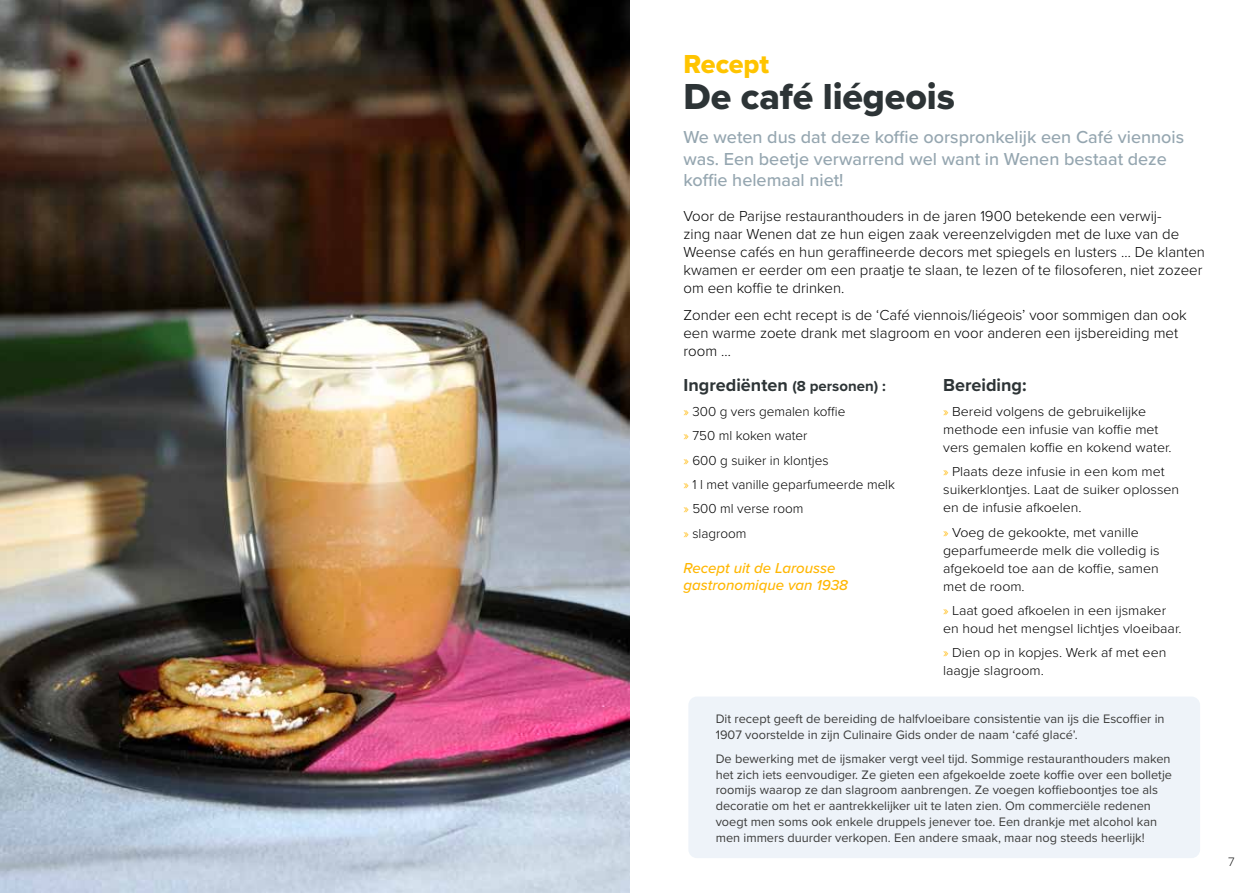
<style>
.page{position:relative;width:1259px;height:893px;background:#fff}
.page>*{position:absolute;margin:0;border:0;box-sizing:border-box;transform-origin:0 0}
.t1{font:37.5px "Proxima Nova Extrabld";letter-spacing:-.005em;color:#2d3436}
.t2{font:27px "Proxima Nova Extrabld";color:#ffc400}
.t3{font:500 18px/21.6px "Proxima Nova";color:#95a6b0}
.t4{font:700 18px "Proxima Nova";color:#2d3436}
.t5{font:300 15px/18px "Proxima Nova";color:#000}
.t6{font:italic 500 15px/16.5px "Proxima Nova";color:#ffb703}
.t7{font:300 13.5px/18px "Proxima Nova";color:#000;scale:1.05 1}
.t8{font:300 13.5px/24.5px "Proxima Nova";color:#000}
.t9{font:12.75px/15.8px "Proxima Nova";color:#3c3c3b}
.t10{font:300 12px "Gotham";color:#000}
.s1{font-size:15px}
.s2{color:#ffb703}
</style>
<div class="page">
<img style="left:0;top:0;width:629px;height:893px">
<div style="left:688px;top:696px;width:512px;height:162px;background:#eaf1f8;border-radius:9px"></div>
<h2 class="t2" style="left:683px;top:44px;width:87px">Recept</h2>
<h1 class="t1" style="left:683px;top:68px;width:273px">De café liégeois</h1>
<h3 class="t3" style="left:683px;top:126px;width:502px">We weten dus dat deze koffie oorspronkelijk een Café viennois was. Een beetje verwarrend wel want in Wenen bestaat deze koffie helemaal niet!</h3>
<p class="t5" style="left:683px;top:206px;width:523px">Voor de Parijse restauranthouders in de jaren 1900 betekende een verwij-<br>zing naar Wenen dat ze hun eigen zaak vereenzelvigden met de luxe van de Weense cafés en hun geraffineerde decors met spiegels en lusters … De klanten kwamen er eerder om een praatje te slaan, te lezen of te filosoferen, niet zozeer om een koffie te drinken.</p>
<p class="t5" style="left:683px;top:305px;width:505px">Zonder een echt recept is de ‘Café viennois/liégeois’ voor sommigen dan ook een warme zoete drank met slagroom en voor anderen een ijsbereiding met room …</p>
<h3 class="t4" style="left:683px;top:372px;width:204px">Ingrediënten <span class="s1">(8 personen) :</span></h3>
<p class="t8" style="left:683px;top:398px;width:213px"><span class="s2">»</span> 300 g vers gemalen koffie<br><span class="s2">»</span> 750 ml koken water<br><span class="s2">»</span> 600 g suiker in klontjes<br><span class="s2">»</span> 1 l met vanille geparfumeerde melk <span class="s2">»</span> 500 ml verse room<br><span class="s2">»</span> slagroom</p>
<h3 class="t4" style="left:943px;top:372px;width:85px">Bereiding:</h3>
<p class="t7" style="left:943px;top:402px;width:219px"><span class="s2">»</span> Bereid volgens de gebruikelijke methode een infusie van koffie met vers gemalen koffie en kokend water.</p>
<p class="t7" style="left:943px;top:462px;width:226px"><span class="s2">»</span> Plaats deze infusie in een kom met suikerklontjes. Laat de suiker oplossen en de infusie afkoelen.</p>
<p class="t7" style="left:943px;top:522px;width:208px"><span class="s2">»</span> Voeg de gekookte, met vanille geparfumeerde melk die volledig is afgekoeld toe aan de koffie, samen met de room.</p>
<p class="t7" style="left:943px;top:601px;width:228px"><span class="s2">»</span> Laat goed afkoelen in een ijsmaker en houd het mengsel lichtjes vloeibaar.</p>
<p class="t7" style="left:943px;top:643px;width:214px"><span class="s2">»</span> Dien op in kopjes. Werk af met een laagje slagroom.</p>
<p class="t9" style="left:715px;top:710px;width:450px">Dit recept geeft de bereiding de halfvloeibare consistentie van ijs die Escoffier in<br>1907 voorstelde in zijn Culinaire Gids onder de naam ‘café glacé’.</p>
<p class="t9" style="left:715px;top:750px;width:458px">De bewerking met de ijsmaker vergt veel tijd. Sommige restauranthouders maken het zich iets eenvoudiger. Ze gieten een afgekoelde zoete koffie over een bolletje roomijs waarop ze dan slagroom aanbrengen. Ze voegen koffieboontjes toe als decoratie om het er aantrekkelijker uit te laten zien. Om commerciële redenen voegt men soms ook enkele druppels jenever toe. Een drankje met alcohol kan men immers duurder verkopen. Een andere smaak, maar nog steeds heerlijk!</p>
<p class="t6" style="left:683px;top:559px;width:166px">Recept uit de Larousse gastronomique van 1938</p>
<p class="t10" style="left:1227px;top:854px;width:9px">7</p>
</div>
